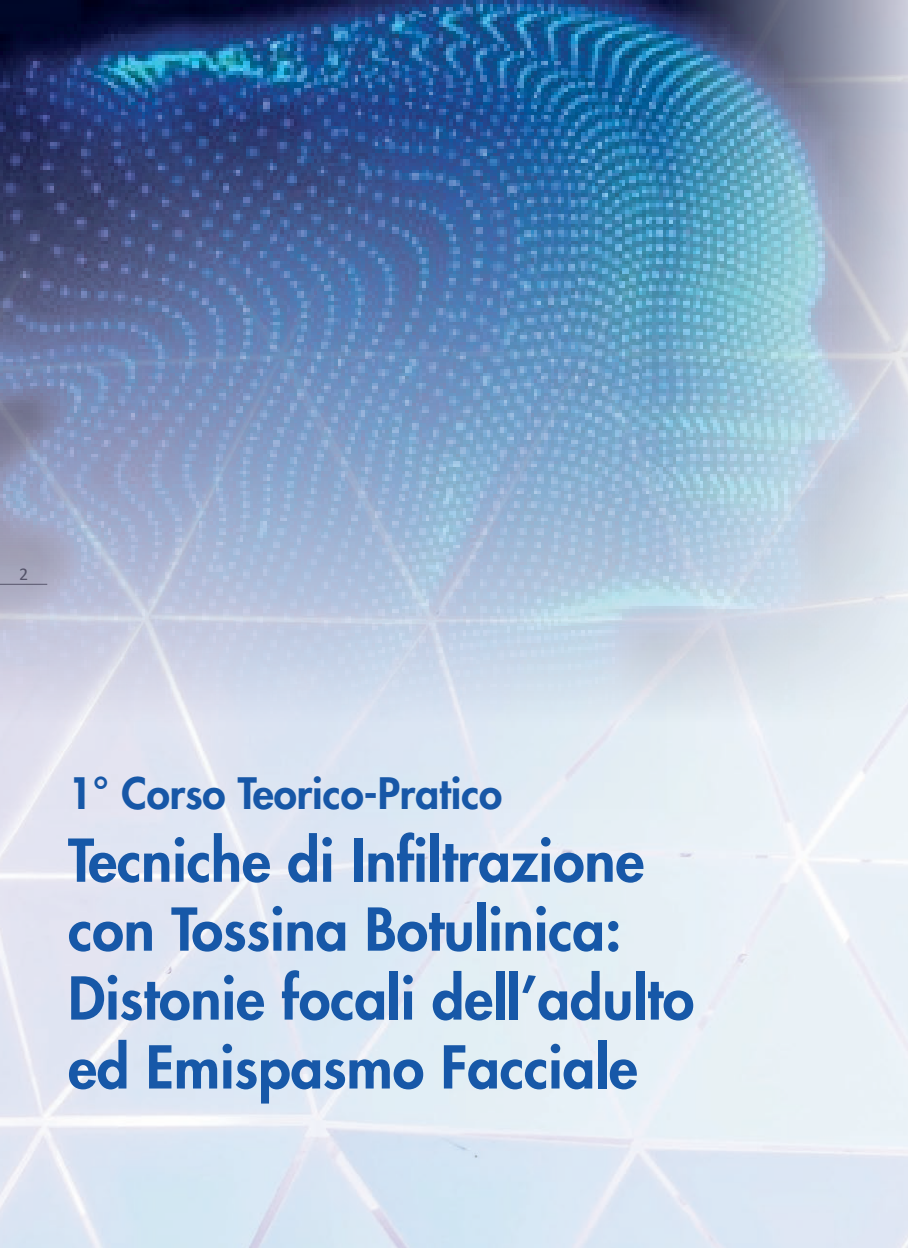
<style>
.page{position:relative;width:908px;height:1248px;background:#fff}
.page>*{position:absolute;margin:0;border:0;box-sizing:border-box;transform-origin:0 0}
.t1{font:800 57.4px/68.8px "Futura Std";color:#1758a8}
.t2{font:800 42px "Futura Std";color:#1758a8}
.t3{font:18px "Calibri";color:#231f20}
</style>
<div class="page">
<img style="left:0;top:0;width:907px;height:808px">
<p class="t3" style="left:19px;top:562px;width:11px">2</p>
<p class="t2" style="left:68px;top:766px;width:435px">1° Corso Teorico-Pratico</p>
<p class="t1" style="left:68px;top:826px;width:627px">Tecniche di Infiltrazione con Tossina Botulinica:<br>Distonie focali dell’adulto ed Emispasmo Facciale</p>
</div>
